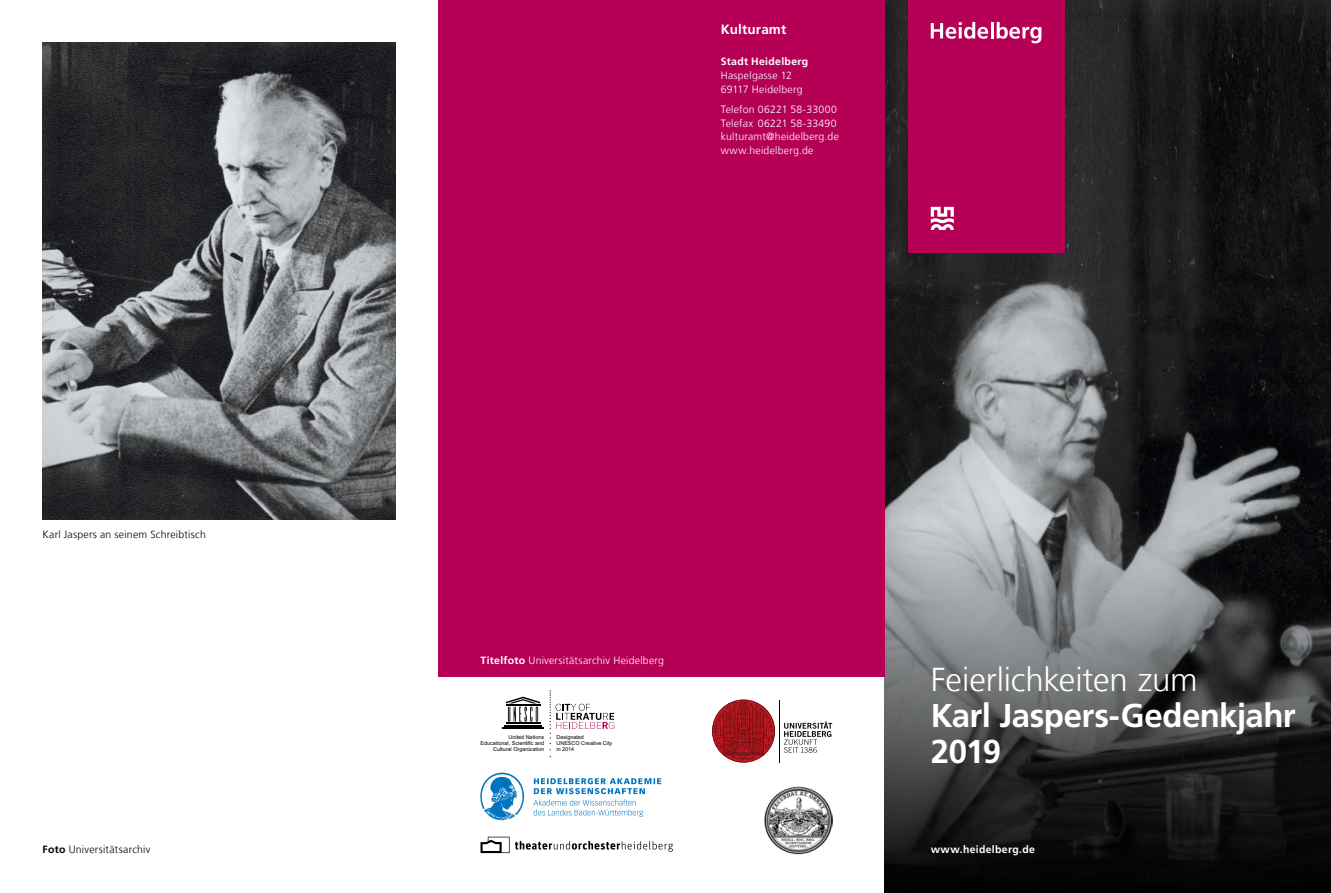
<style>
.page{position:relative;width:1331px;height:893px;background:#fff}
.page>*{position:absolute;margin:0;border:0;box-sizing:border-box;transform-origin:0 0}
.Titel_Unterzeile_22p{font:700 33px/36px "Frutiger LT Com";letter-spacing:-.015em;color:#fff}
.Markenband_Amtsangab{font:700 13.5px "Frutiger LT Com";letter-spacing:.01em;color:#fff}
.Markenband_Anschrift{font:300 10.5px/13.5px "Frutiger LT Com";letter-spacing:.02em;color:#fff}
.Fließtext_9pt_Frutig{font:300 10.5px "Frutiger LT Com";letter-spacing:.02em;color:#000}
.Fließtext_9pt_Frutig-2{font:300 10.5px "Frutiger LT Com";letter-spacing:.02em;color:#fff}
.Markenband_Stadt_Hei{font:700 10.5px "Frutiger LT Com";letter-spacing:.03em;color:#fff}
.t1{font:5.4px/5.8px "Arial";color:#000}
.s1{font-weight:700}
.s2{font-weight:300}
</style>
<div class="page">
<img style="left:884px;top:0;width:447px;height:502px">
<svg style="left:884px;top:502px;width:447px;height:391px;background:#494a4c"></svg>
<div style="left:438px;top:0;width:446px;height:677px;background:#b60056"></div>
<img style="left:43px;top:43px;width:352px;height:477px">
<svg style="left:480px;top:837px;width:193px;height:16px"></svg>
<div style="left:908px;top:0;width:156px;height:253px;background:#b60056"></div>
<svg style="left:931px;top:22px;width:110px;height:21px"></svg>
<svg style="left:931px;top:207px;width:23px;height:23px"></svg>
<img style="left:764px;top:786px;width:68px;height:69px">
<svg style="left:533px;top:778px;width:128px;height:39px"></svg>
<svg style="left:480px;top:773px;width:44px;height:47px"></svg>
<hr style="left:506px;top:722px;width:34px;height:2px;background:#000">
<hr style="left:504px;top:725px;width:38px;height:1px;background:#000">
<hr style="left:502px;top:727px;width:42px;height:2px;background:#000">
<svg style="left:506px;top:697px;width:34px;height:25px"></svg>
<svg style="left:550px;top:690px;width:64px;height:60px"></svg>
<svg style="left:784px;top:722px;width:48px;height:31px"></svg>
<hr style="left:779px;top:700px;width:1px;height:62px;background:#000">
<svg style="left:712px;top:700px;width:63px;height:62px"></svg>
<p class="Fließtext_9pt_Frutig" style="left:43px;top:528px;width:165px">Karl Jaspers an seinem Schreibtisch</p>
<p class="Fließtext_9pt_Frutig" style="left:43px;top:843px;width:109px"><span class="s1">Foto</span> Universitätsarchiv</p>
<p class="Markenband_Amtsangab" style="left:721px;top:21px;width:67px">Kulturamt</p>
<p class="Markenband_Stadt_Hei" style="left:721px;top:55px;width:89px">Stadt Heidelberg</p>
<p class="Markenband_Anschrift" style="left:721px;top:68px;width:73px">Haspelgasse 12</p>
<p class="Markenband_Anschrift" style="left:721px;top:82px;width:83px">69117 Heidelberg</p>
<p class="Markenband_Anschrift" style="left:721px;top:103px;width:120px">Telefon 06221 58-33000<br>Telefax 06221 58-33490 kulturamt@heidelberg.de</p>
<p class="Markenband_Anschrift" style="left:721px;top:143px;width:94px">www.heidelberg.de</p>
<p class="Fließtext_9pt_Frutig-2" style="left:480px;top:654px;width:185px"><span class="s1">Titelfoto</span> Universitätsarchiv Heidelberg</p>
<p class="t1" style="left:480px;top:734px;width:65px;text-align:right">United Nations<br>Educational, Scientific and<br>Cultural Organization</p>
<p class="t1" style="left:556px;top:734px;width:57px">Designated<br>UNESCO Creative City in 2014</p>
<p class="Titel_Unterzeile_22p" style="left:931px;top:661px;width:366px"><span class="s2">Feierlichkeiten zum<br></span>Karl Jaspers-Gedenkjahr<br>2019</p>
<p class="Markenband_Stadt_Hei" style="left:931px;top:843px;width:106px">www.heidelberg.de</p>
</div>
